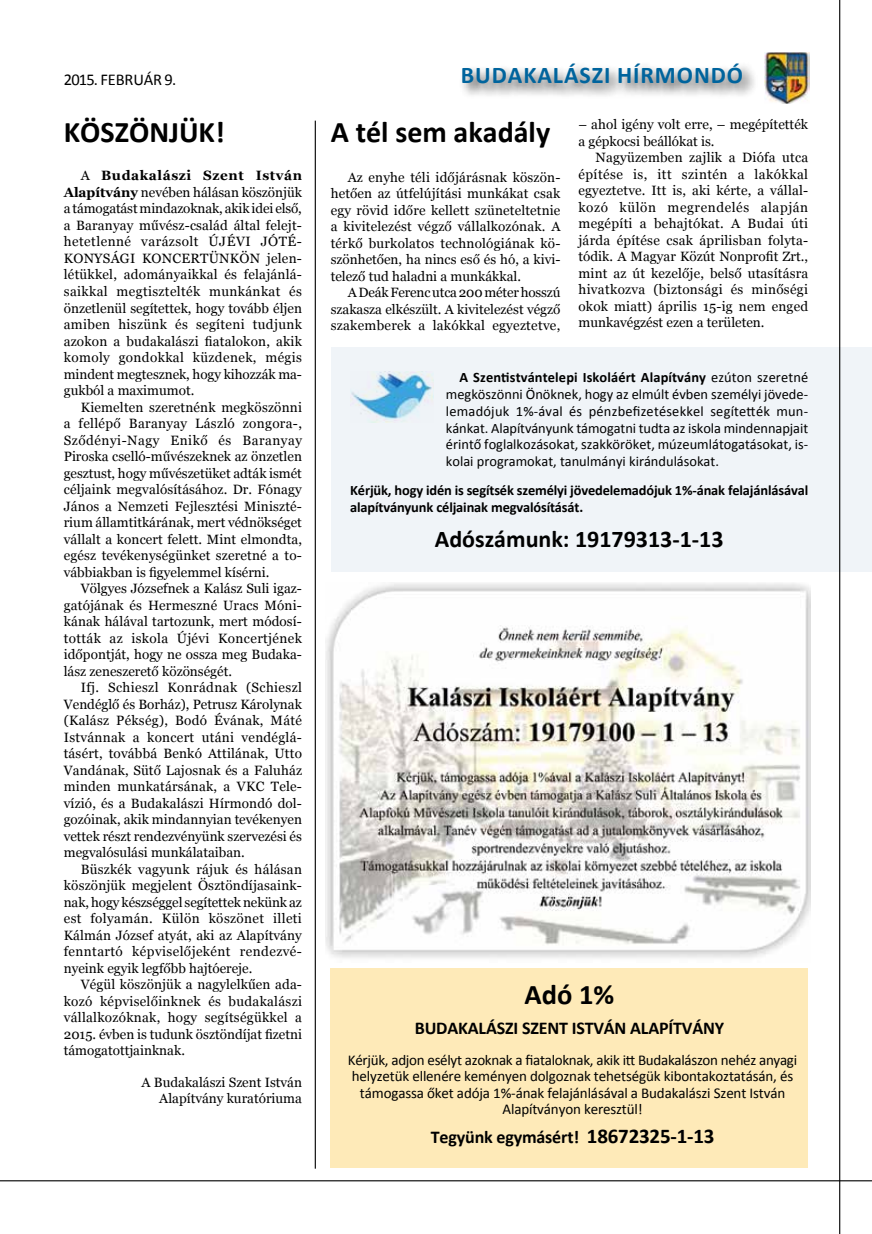
<style>
.page{position:relative;width:872px;height:1234px;background:#fff}
.page>*{position:absolute;margin:0;border:0;box-sizing:border-box;transform-origin:0 0}
.t1{font:700 30px "Calibri";color:#000}
.t2{font:700 28.5px "Calibri";color:#000}
.t3{font:700 24px "Calibri";color:#000}
.t4{font:700 24px "Calibri";letter-spacing:.04em;color:#00649d}
.t5{font:700 18px "Calibri";letter-spacing:-.01em;color:#000}
.t6{font:16.5px "Calibri";letter-spacing:-.01em;color:#000}
.t7{font:15px/16.5px "Calibri";letter-spacing:-.01em;color:#000;text-align:center}
.t8{font:14.4px/16.8px "Calibri";color:#000;text-align:justify}
.t9{font:700 14.4px/16.8px "Calibri";letter-spacing:-.01em;color:#000}
.t10{font:13.5px/16.5px "Georgia";color:#000;text-align:justify}
.s1{font-weight:700}
.s2{font-size:21px}
</style>
<div class="page">
<img style="left:764px;top:52px;width:46px;height:51px">
<div style="left:458px;top:60px;width:300px;height:39px;background:#000;opacity:.75"></div>
<hr style="left:0;top:1179px;width:872px;height:1px;background:#000">
<hr style="left:315px;top:121px;width:1px;height:1047px;background:#000">
<div style="left:331px;top:347px;width:541px;height:224px;background:#f0f4f8"></div>
<img style="left:350px;top:371px;width:83px;height:51px">
<img style="left:325px;top:583px;width:486px;height:375px">
<div style="left:331px;top:967px;width:477px;height:200px;background:#feeab8"></div>
<hr style="left:839px;top:0;width:1px;height:1233px;background:#000">
<p class="t6" style="left:64px;top:69px;width:114px">2015. Február 9.</p>
<h3 class="t4" style="left:461px;top:60px;width:284px">Budakalászi hírmondó</h3>
<h1 class="t1" style="left:64px;top:112px;width:162px">KÖSZÖNJÜK!</h1>
<p class="t10" style="left:64px;top:167px;width:240px;text-indent:17px">A <span class="s1">Budakalászi Szent István Alapítvány</span> nevében hálásan köszönjük a támogatást mindazoknak, akik idei első, a Baranyay művész-család által felejt&shy;hetetlenné varázsolt ÚJÉVI JÓTÉ-KONYSÁGI KONCERTÜNKÖN jelen&shy;létükkel, adományaikkal és felajánlá&shy;saikkal megtisztelték munkánkat és önzetlenül segítettek, hogy tovább éljen amiben hiszünk és segíteni tudjunk azokon a budakalászi fiatalokon, akik komoly gondokkal küzdenek, mégis mindent megtesznek, hogy kihozzák ma&shy;gukból a maximumot.</p>
<p class="t10" style="left:64px;top:398px;width:240px;text-indent:17px">Kiemelten szeretnénk megköszönni a fellépő Baranyay László zongora-, Sződényi-Nagy Enikő és Baranyay Piroska cselló-művészeknek az önzetlen gesztust, hogy művészetüket adták ismét céljaink megvalósításához. Dr. Fónagy János a Nemzeti Fejlesztési Miniszté&shy;rium államtitkárának, mert védnökséget vállalt a koncert felett. Mint elmondta, egész tevékenységünket szeretné a to&shy;vábbiakban is figyelemmel kísérni.</p>
<p class="t10" style="left:64px;top:580px;width:240px;text-indent:17px">Völgyes Józsefnek a Kalász Suli igaz&shy;gatójának és Hermeszné Uracs Móni&shy;kának hálával tartozunk, mert módosí&shy;tották az iskola Újévi Koncertjének időpontját, hogy ne ossza meg Budaka&shy;lász zeneszerető közönségét.</p>
<p class="t10" style="left:64px;top:679px;width:240px;text-indent:17px">Ifj. Schieszl Konrádnak (Schieszl Vendéglő és Borház), Petrusz Károlynak (Kalász Pékség), Bodó Évának, Máté Istvánnak a koncert utáni vendéglá&shy;tásért, továbbá Benkó Attilának, Utto Vandának, Sütő Lajosnak és a Faluház minden munkatársának, a VKC Tele&shy;vízió, és a Budakalászi Hírmondó dol&shy;gozóinak, akik mindannyian tevékenyen vettek részt rendezvényünk szervezési és megvalósulási munkálataiban.</p>
<p class="t10" style="left:64px;top:860px;width:240px;text-indent:17px">Büszkék vagyunk rájuk és hálásan köszönjük megjelent Ösztöndíjasaink&shy;nak, hogy készséggel segítettek nekünk az est folyamán. Külön köszönet illeti Kálmán József atyát, aki az Alapítvány fenntartó képviselőjeként rendezvé&shy;nyeink egyik legfőbb hajtóereje.</p>
<p class="t10" style="left:64px;top:976px;width:240px;text-indent:17px">Végül köszönjük a nagylelkűen ada&shy;kozó képviselőinknek és budakalászi vállalkozóknak, hogy segítségükkel a 2015. évben is tudunk ösztöndíjat fizetni támogatottjainknak.</p>
<p class="t10" style="left:141px;top:1073px;width:162px;text-align:right">A Budakalászi Szent István<br>Alapítvány kuratóriuma</p>
<h1 class="t1" style="left:331px;top:112px;width:221px">A tél sem akadály</h1>
<p class="t10" style="left:331px;top:169px;width:231px;text-indent:17px">Az enyhe téli időjárásnak köszön&shy;hetően az útfelújítási munkákat csak egy rövid időre kellett szüneteltetnie a kivitelezést végző vállalkozónak. A térkő burkolatos technológiának kö&shy;szönhetően, ha nincs eső és hó, a kivi&shy;telező tud haladni a munkákkal.</p>
<p class="t10" style="left:331px;top:284px;width:231px;text-indent:17px">A Deák Ferenc utca 200 méter hosszú szakasza elkészült. A kivitelezést végző szakemberek a lakókkal egyeztetve,</p>
<p class="t10" style="left:578px;top:116px;width:231px">– ahol igény volt erre, – megépítették a gépkocsi beállókat is.</p>
<p class="t10" style="left:578px;top:149px;width:231px;text-indent:17px">Nagyüzemben zajlik a Diófa utca építése is, itt szintén a lakókkal egyeztetve. Itt is, aki kérte, a vállal&shy;kozó külön megrendelés alapján megépíti a behajtókat. A Budai úti járda építése csak áprilisban folyta&shy;tódik. A Magyar Közút Nonprofit Zrt., mint az út kezelője, belső utasításra hivatkozva (biztonsági és minőségi okok miatt) április 15-ig nem enged munkavégzést ezen a területen.</p>
<p class="t8" style="left:446px;top:369px;width:364px;text-indent:14px"><span class="s1">A Szentistvántelepi Iskoláért Alapítvány</span> ezúton szeretné megköszönni Önöknek, hogy az elmúlt évben személyi jövede&shy;lemadójuk 1%-ával és pénzbefizetésekkel segítették mun&shy;kánkat. Alapítványunk támogatni tudta az iskola mindennapjait érintő foglalkozásokat, szakköröket, múzeumlátogatásokat, is&shy;kolai programokat, tanulmányi kirándulásokat.</p>
<p class="t9" style="left:350px;top:481px;width:459px">Kérjük, hogy idén is segítsék személyi jövedelemadójuk 1%-ának felajánlásával alapítványunk céljainak megvalósítását.</p>
<h3 class="t3" style="left:435px;top:523px;width:290px">Adószámunk: 19179313-1-13</h3>
<h2 class="t2" style="left:524px;top:976px;width:91px">Adó 1%</h2>
<h3 class="t5" style="left:415px;top:1016px;width:311px">BUDAKALÁSZI SZENT ISTVÁN ALAPÍTVÁNY</h3>
<p class="t7" style="left:348px;top:1051px;width:451px">Kérjük, adjon esélyt azoknak a fiataloknak, akik itt Budakalászon nehéz anyagi helyzetük ellenére keményen dolgoznak tehetségük kibontakoztatásán, és támogassa őket adója 1%-ának felajánlásával a Budakalászi Szent István Alapítványon keresztül!</p>
<h3 class="t5" style="left:431px;top:1125px;width:285px">Tegyünk egymásért! <span class="s2">18672325-1-13</span></h3>
</div>
